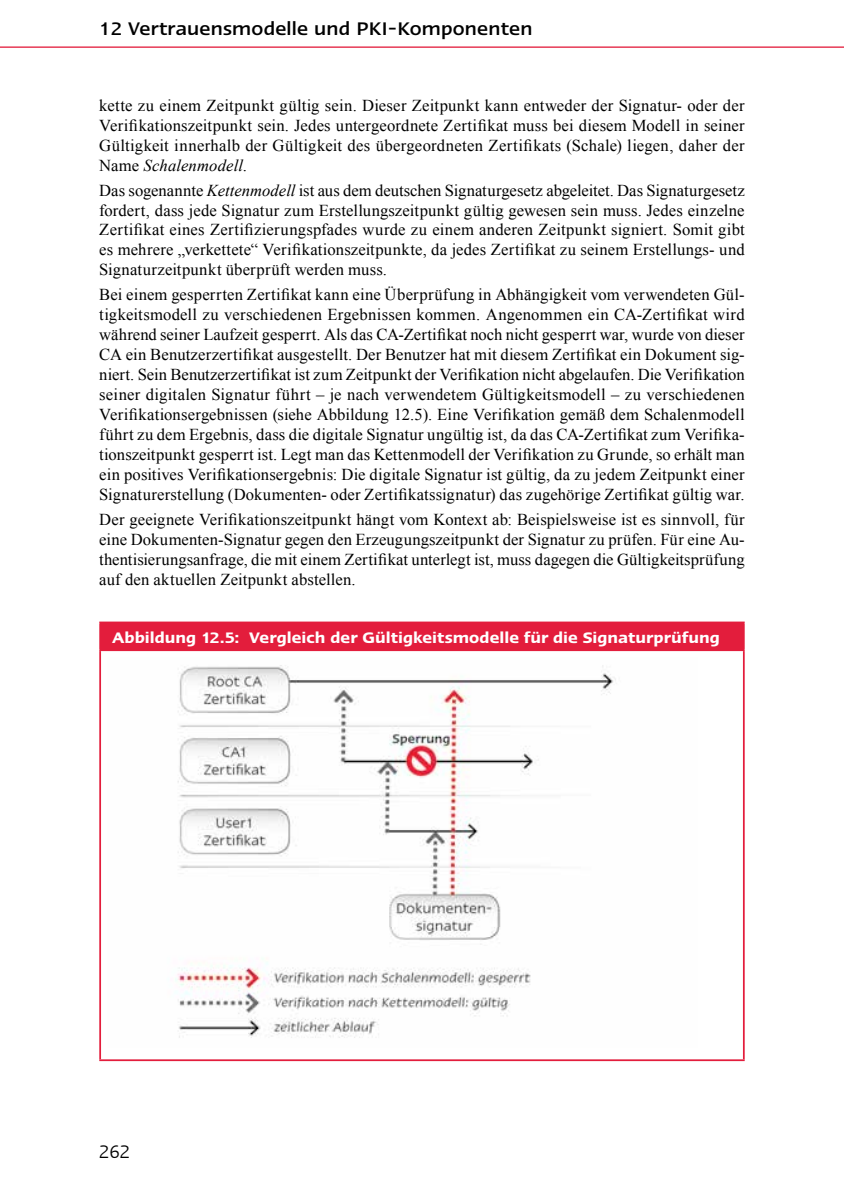
<style>
.page{position:relative;width:844px;height:1191px;background:#fff}
.page>*{position:absolute;margin:0;border:0;box-sizing:border-box;transform-origin:0 0}
.t1{font:500 21px "Linotype Ergo";letter-spacing:.01em;color:#000}
.t2{font:21px "Linotype Ergo";color:#000}
.t3{font:600 17.5px "Linotype Ergo";letter-spacing:.005em;color:#fff}
.t4{font:16.62px/19.9px "Times New Roman";letter-spacing:.015em;color:#000;text-align:justify}
.s1{font-style:italic}
</style>
<div class="page">
<hr style="left:0;top:46px;width:843px;height:2px;background:#e31d3c">
<div style="left:100px;top:622px;width:643px;height:28px;background:#e31d3c"></div>
<hr style="left:99px;top:621px;width:645px;height:2px;background:#e31d3c">
<hr style="left:99px;top:623px;width:2px;height:26px;background:#e31d3c">
<hr style="left:742px;top:623px;width:2px;height:26px;background:#e31d3c">
<hr style="left:99px;top:649px;width:645px;height:2px;background:#e31d3c">
<hr style="left:99px;top:651px;width:2px;height:408px;background:#e31d3c">
<hr style="left:742px;top:651px;width:2px;height:408px;background:#e31d3c">
<hr style="left:99px;top:1059px;width:645px;height:2px;background:#e31d3c">
<img style="left:175px;top:665px;width:441px;height:373px">
<p class="t1" style="left:99px;top:18px;width:434px">12 Vertrauensmodelle und PKI‑Komponenten</p>
<p class="t4" style="left:99px;top:95px;width:646px">kette zu einem Zeitpunkt gültig sein. Dieser Zeitpunkt kann entweder der Signatur- oder der Verifikationszeitpunkt sein. Jedes untergeordnete Zertifikat muss bei diesem Modell in seiner Gültigkeit innerhalb der Gültigkeit des übergeordneten Zertifikats (Schale) liegen, daher der Name <span class="s1">Schalenmodell</span>.</p>
<p class="t4" style="left:99px;top:180px;width:646px">Das sogenannte <span class="s1">Kettenmodell</span> ist aus dem deutschen Signaturgesetz abgeleitet. Das Signaturgesetz fordert, dass jede Signatur zum Erstellungszeitpunkt gültig gewesen sein muss. Jedes einzelne Zertifikat eines Zertifizierungspfades wurde zu einem anderen Zeitpunkt signiert. Somit gibt es mehrere „verkettete“ Verifikationszeitpunkte, da jedes Zertifikat zu seinem Erstellungs- und Signaturzeitpunkt überprüft werden muss.</p>
<p class="t4" style="left:99px;top:284px;width:646px">Bei einem gesperrten Zertifikat kann eine Überprüfung in Abhängigkeit vom verwendeten Gül&shy;tigkeitsmodell zu verschiedenen Ergebnissen kommen. Angenommen ein CA-Zertifikat wird während seiner Laufzeit gesperrt. Als das CA-Zertifikat noch nicht gesperrt war, wurde von dieser CA ein Benutzerzertifikat ausgestellt. Der Benutzer hat mit diesem Zertifikat ein Dokument sig&shy;niert. Sein Benutzerzertifikat ist zum Zeitpunkt der Verifikation nicht abgelaufen. Die Verifikation seiner digitalen Signatur führt – je nach verwendetem Gültigkeitsmodell – zu verschiedenen Verifikationsergebnissen (siehe Abbildung 12.5). Eine Verifikation gemäß dem Schalenmodell führt zu dem Ergebnis, dass die digitale Signatur ungültig ist, da das CA-Zertifikat zum Verifika&shy;tionszeitpunkt gesperrt ist. Legt man das Kettenmodell der Verifikation zu Grunde, so erhält man ein positives Verifikationsergebnis: Die digitale Signatur ist gültig, da zu jedem Zeitpunkt einer Signaturerstellung (Dokumenten- oder Zertifikatssignatur) das zugehörige Zertifikat gültig war.</p>
<p class="t4" style="left:99px;top:509px;width:646px">Der geeignete Verifikationszeitpunkt hängt vom Kontext ab: Beispielsweise ist es sinnvoll, für eine Dokumenten-Signatur gegen den Erzeugungszeitpunkt der Signatur zu prüfen. Für eine Au&shy;thentisierungsanfrage, die mit einem Zertifikat unterlegt ist, muss dagegen die Gültigkeitsprüfung auf den aktuellen Zeitpunkt abstellen.</p>
<p class="t3" style="left:112px;top:628px;width:609px">Abbildung 12.5: Vergleich der Gültigkeitsmodelle für die Signaturprüfung</p>
<p class="t2" style="left:99px;top:1140px;width:32px">262</p>
</div>
